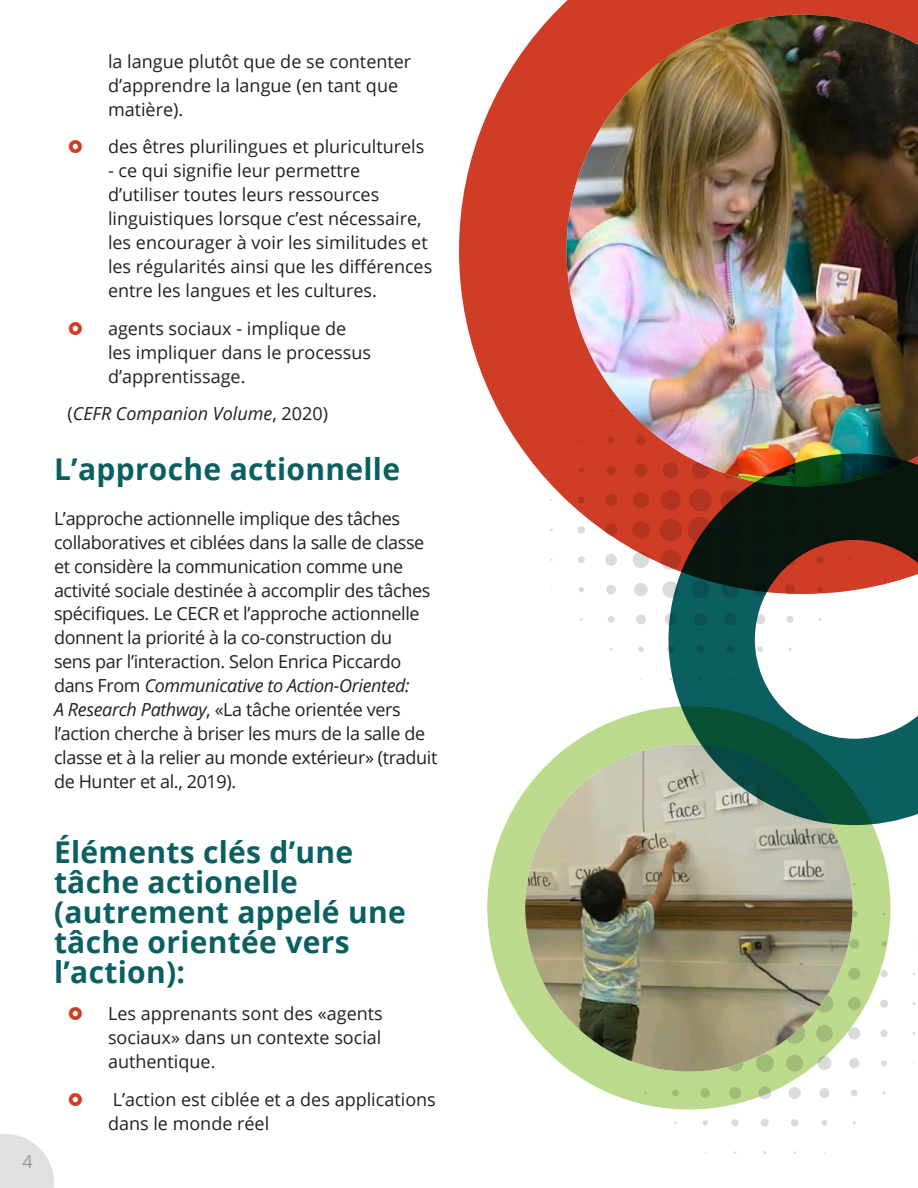
<style>
.page{position:relative;width:918px;height:1188px;background:#fff}
.page>*{position:absolute;margin:0;border:0;box-sizing:border-box;transform-origin:0 0}
.t1{font:700 30px/30px "Open Sans";letter-spacing:.01em;color:#0b5f61}
.Body{font:18px/24px "Open Sans";color:#231f20}
.Body-2{font:18px/24px "Open Sans";letter-spacing:-.02em;color:#231f20}
.Bullet_-_Circle{font:italic 18px "Open Sans";color:#231f20}
.t2{font:18px "Open Sans";color:#989999}
.s1{font-style:normal}
.s2{font-style:italic}
</style>
<div class="page">
<svg style="left:0;top:1134px;width:54px;height:54px"></svg>
<div style="left:634px;top:583px;width:14px;height:13px;background:#dbdbdb;border-radius:50%"></div>
<svg style="left:662px;top:581px;width:17px;height:17px"></svg>
<div style="left:608px;top:616px;width:6px;height:7px;background:#dbdbdb;border-radius:50%"></div>
<div style="left:636px;top:615px;width:10px;height:9px;background:#dbdbdb;border-radius:50%"></div>
<div style="left:665px;top:613px;width:12px;height:12px;background:#dbdbdb;border-radius:50%"></div>
<svg style="left:638px;top:646px;width:6px;height:6px"></svg>
<div style="left:880px;top:970px;width:8px;height:7px;background:#dbdbdb;border-radius:50%"></div>
<div style="left:880px;top:1000px;width:8px;height:8px;background:#dbdbdb;border-radius:50%"></div>
<div style="left:848px;top:1027px;width:12px;height:12px;background:#dbdbdb;border-radius:50%"></div>
<div style="left:880px;top:1030px;width:8px;height:7px;background:#dbdbdb;border-radius:50%"></div>
<div style="left:818px;top:1056px;width:13px;height:14px;background:#dbdbdb;border-radius:50%"></div>
<div style="left:849px;top:1058px;width:10px;height:10px;background:#dbdbdb;border-radius:50%"></div>
<svg style="left:881px;top:1060px;width:6px;height:6px"></svg>
<svg style="left:758px;top:1087px;width:13px;height:12px"></svg>
<div style="left:789px;top:1087px;width:12px;height:12px;background:#dbdbdb;border-radius:50%"></div>
<div style="left:819px;top:1088px;width:11px;height:10px;background:#dbdbdb;border-radius:50%"></div>
<div style="left:851px;top:1090px;width:7px;height:6px;background:#dbdbdb;border-radius:50%"></div>
<svg style="left:702px;top:1120px;width:6px;height:6px"></svg>
<div style="left:731px;top:1119px;width:8px;height:7px;background:#dbdbdb;border-radius:50%"></div>
<div style="left:761px;top:1119px;width:8px;height:8px;background:#dbdbdb;border-radius:50%"></div>
<div style="left:791px;top:1119px;width:7px;height:8px;background:#dbdbdb;border-radius:50%"></div>
<svg style="left:822px;top:1120px;width:5px;height:6px"></svg>
<svg style="left:459px;top:0;width:459px;height:594px;fill:#d03d27"></svg>
<img style="left:567px;top:15px;width:351px;height:471px">
<div style="left:487px;top:706px;width:403px;height:403px;background:#bbda8c;border-radius:50%"></div>
<img style="left:525px;top:744px;width:328px;height:328px;border-radius:164px">
<svg style="left:669px;top:454px;width:249px;height:371px"></svg>
<p class="t2" style="left:22px;top:1149px;width:12px">4</p>
<p class="Body" style="left:108px;top:49px;width:305px">la langue plutôt que de se contenter d’apprendre la langue (en tant que matière).</p>
<p class="Body" style="left:108px;top:134px;width:318px">des êtres plurilingues et pluriculturels</p>
<p class="Body" style="left:108px;top:158px;width:326px">- ce qui signifie leur permettre d’utiliser toutes leurs ressources linguistiques lorsque c’est nécessaire, les encourager à voir les similitudes et les régularités ainsi que les différences entre les langues et les cultures.</p>
<p class="Body" style="left:108px;top:316px;width:264px">agents sociaux - implique de les impliquer dans le processus d’apprentissage.</p>
<p class="Bullet_-_Circle" style="left:68px;top:401px;width:262px"><span class="s1">(</span>CEFR Companion Volume<span class="s1">, 2020)</span></p>
<h3 class="t1" style="left:54px;top:454px;width:348px">L’approche actionnelle</h3>
<p class="Body-2" style="left:54px;top:506px;width:385px">L’approche actionnelle implique des tâches collaboratives et ciblées dans la salle de classe et considère la communication comme une activité sociale destinée à accomplir des tâches spécifiques. Le CECR et l’approche actionnelle donnent la priorité à la co-construction du<br>sens par l’interaction. Selon Enrica Piccardo dans From <span class="s2">Communicative to Action-Oriented:<br>A Research Pathway</span>, «La tâche orientée vers l’action cherche à briser les murs de la salle de classe et à la relier au monde extérieur» (traduit de Hunter et al., 2019).</p>
<h3 class="t1" style="left:54px;top:836px;width:353px">Éléments clés d’une tâche actionelle (autrement appelé une tâche orientée vers l’action):</h3>
<p class="Body" style="left:108px;top:1001px;width:276px;text-align:justify">Les apprenants sont des «agents sociaux» dans un contexte social authentique.</p>
<p class="Body" style="left:108px;top:1087px;width:329px">L’action est ciblée et a des applications dans le monde réel</p>
</div>
